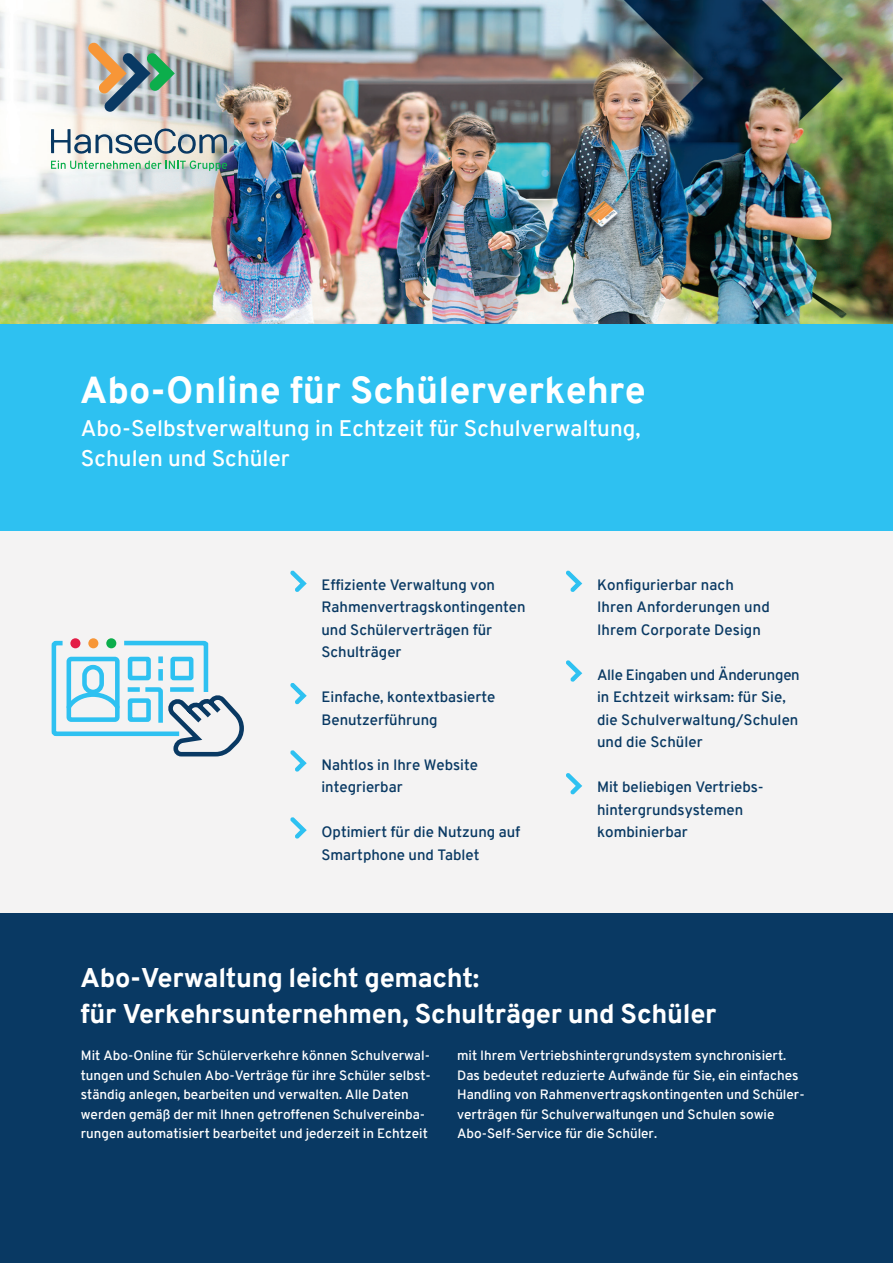
<style>
.page{position:relative;width:893px;height:1263px;background:#fff}
.page>*{position:absolute;margin:0;border:0;box-sizing:border-box;transform-origin:0 0}
.t1{font:700 37.5px "Overpass";color:#fff}
.t2{font:700 27px/36px "Overpass";letter-spacing:-.01em;color:#fff}
.t3{font:22.5px/30px "Overpass";letter-spacing:.005em;color:#fff}
.t4{font:15px/22.5px "Overpass";color:#093963}
.t5{font:13.5px/19.5px "Overpass";color:#fff}
</style>
<div class="page">
<img style="left:0;top:0;width:893px;height:324px">
<div style="left:0;top:502px;width:893px;height:455px;background:#f4f3f3"></div>
<svg style="left:51px;top:638px;width:193px;height:119px"></svg>
<div style="left:0;top:324px;width:893px;height:206px;background:#2ec1f1"></div>
<div style="left:0;top:913px;width:893px;height:350px;background:#093963"></div>
<svg style="left:290px;top:571px;width:17px;height:21px"></svg>
<svg style="left:566px;top:571px;width:16px;height:21px"></svg>
<svg style="left:290px;top:683px;width:17px;height:21px"></svg>
<svg style="left:290px;top:750px;width:17px;height:22px"></svg>
<img style="left:0;top:0;width:234px;height:217px">
<svg style="left:88px;top:42px;width:87px;height:70px"></svg>
<img style="left:51px;top:126px;width:176px;height:45px">
<svg style="left:290px;top:817px;width:17px;height:22px"></svg>
<svg style="left:566px;top:660px;width:16px;height:22px"></svg>
<svg style="left:566px;top:773px;width:16px;height:21px"></svg>
<h1 class="t1" style="left:80px;top:366px;width:568px">Abo-Online für Schülerverkehre</h1>
<h3 class="t3" style="left:81px;top:413px;width:561px">Abo-Selbstverwaltung in Echtzeit für Schulverwaltung,<br>Schulen und Schüler</h3>
<p class="t4" style="left:321px;top:573px;width:206px">Effiziente Verwaltung von<br>Rahmenvertragskontingenten und Schülerverträgen für<br>Schulträger</p>
<p class="t4" style="left:321px;top:686px;width:175px">Einfache, kontextbasierte<br>Benutzerführung</p>
<p class="t4" style="left:321px;top:753px;width:158px">Nahtlos in Ihre Website integrierbar</p>
<p class="t4" style="left:321px;top:821px;width:200px">Optimiert für die Nutzung auf<br>Smartphone und Tablet</p>
<p class="t4" style="left:597px;top:573px;width:174px">Konfigurierbar nach<br>Ihren Anforderungen und<br>Ihrem Corporate Design</p>
<p class="t4" style="left:597px;top:663px;width:204px">Alle Eingaben und Änderungen in Echtzeit wirksam: für Sie, die Schulverwaltung/Schulen und die Schüler</p>
<p class="t4" style="left:597px;top:776px;width:168px">Mit beliebigen Vertriebs&shy;hintergrundsystemen kombinierbar</p>
<h2 class="t2" style="left:80px;top:960px;width:638px">Abo-Verwaltung leicht gemacht:<br>für Verkehrsunternehmen, Schulträger und Schüler</h2>
<p class="t5" style="left:457px;top:1046px;width:349px">mit Ihrem Vertriebshintergrundsystem synchronisiert.<br>Das bedeutet reduzierte Aufwände für Sie, ein einfaches Handling von Rahmenvertragskontingenten und Schüler&shy;verträgen für Schulverwaltungen und Schulen sowie Abo-Self-Service für die Schüler.</p>
<p class="t5" style="left:81px;top:1046px;width:352px">Mit Abo-Online für Schülerverkehre können Schulverwal&shy;tungen und Schulen Abo-Verträge für ihre Schüler selbst&shy;ständig anlegen, bearbeiten und verwalten. Alle Daten werden gemäß der mit Ihnen getroffenen Schulvereinba&shy;rungen automatisiert bearbeitet und jederzeit in Echtzeit</p>
</div>
